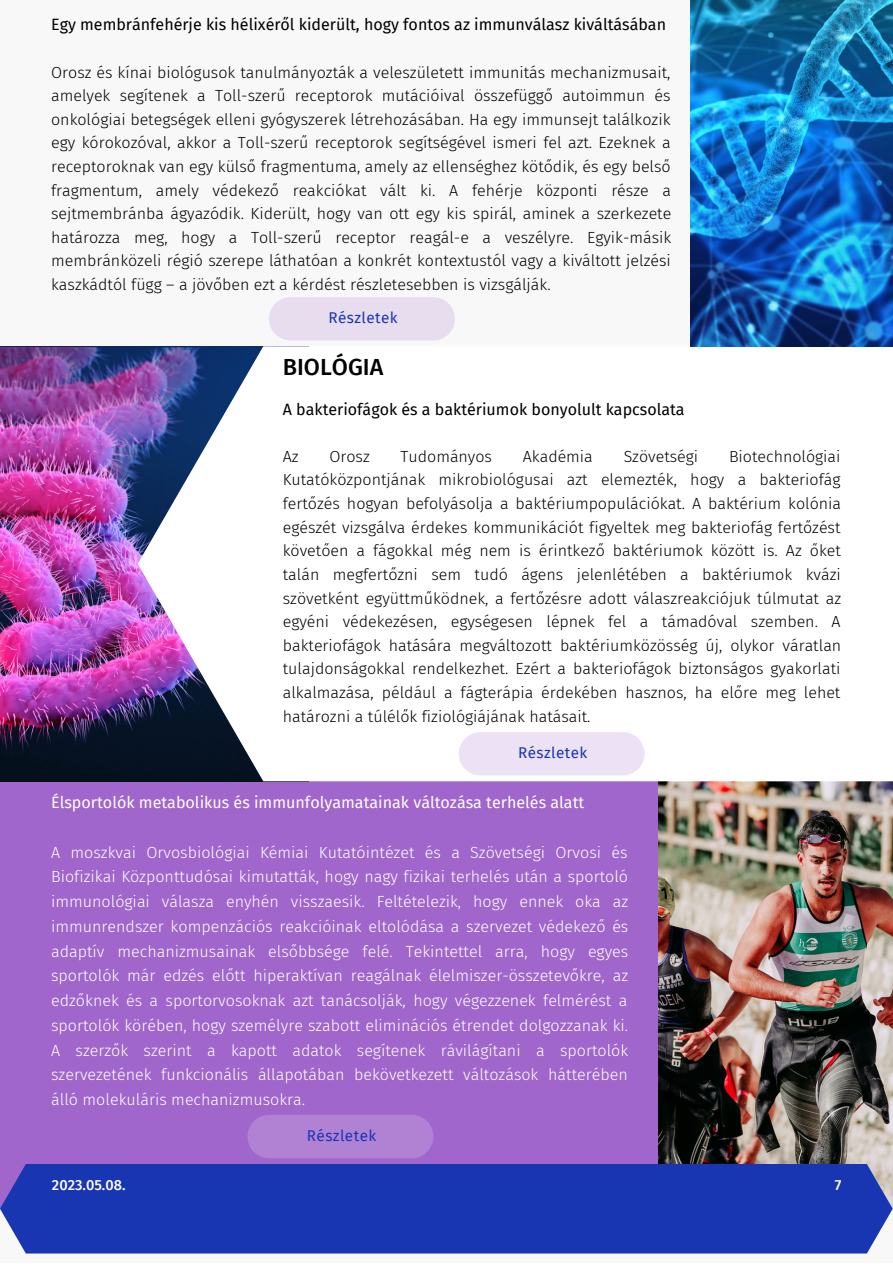
<style>
.page{position:relative;width:893px;height:1264px;background:#fff}
.page>*{position:absolute;margin:0;border:0;box-sizing:border-box;transform-origin:0 0}
.t1{font:500 23.25px "Fira Sans";color:#000}
.t2{font:300 16.05px/23.5px "Fira Sans";color:#000;text-align:justify}
.t3{font:300 16.05px/24.8px "Fira Sans";color:#fff;text-align:justify}
.t4{font:16.05px "Fira Sans";color:#000}
.t5{font:16.05px "Fira Sans";color:#fff}
.t6{font:15.3px "Fira Sans";letter-spacing:.03em;color:#1836b2}
.t7{font:500 14.55px "Fira Sans";color:#fff}
</style>
<div class="page">
<div style="left:0;top:0;width:892px;height:1262px;background:#f8f8f8"></div>
<div style="left:0;top:781px;width:892px;height:427px;background:#a066cb"></div>
<img style="left:658px;top:781px;width:234px;height:382px">
<img style="left:0;top:346px;width:138px;height:435px">
<div style="left:0;top:1163px;width:892px;height:90px;background:#1836b2"></div>
<svg style="left:138px;top:346px;width:754px;height:435px"></svg>
<div style="left:269px;top:297px;width:186px;height:43px;background:#e7ddef;border-radius:21px"></div>
<div style="left:458px;top:732px;width:186px;height:43px;background:#ede2f5;border-radius:21px"></div>
<div style="left:247px;top:1114px;width:186px;height:44px;background:#b182d4;border-radius:21px"></div>
<img style="left:690px;top:0;width:202px;height:346px">
<p class="t4" style="left:51px;top:15px;width:616px">Egy membránfehérje kis hélixéről kiderült, hogy fontos az immunválasz kiváltásában</p>
<p class="t2" style="left:51px;top:60px;width:621px">Orosz és kínai biológusok tanulmányozták a veleszületett immunitás mechanizmusait, amelyek segítenek a Toll-szerű receptorok mutációival összefüggő autoimmun és onkológiai betegségek elleni gyógyszerek létrehozásában. Ha egy immunsejt találkozik egy kórokozóval, akkor a Toll-szerű receptorok segítségével ismeri fel azt. Ezeknek a receptoroknak van egy külső fragmentuma, amely az ellenséghez kötődik, és egy belső fragmentum, amely védekező reakciókat vált ki. A fehérje központi része a sejtmembránba ágyazódik. Kiderült, hogy van ott egy kis spirál, aminek a szerkezete határozza meg, hogy a Toll-szerű receptor reagál-e a veszélyre. Egyik-másik membránközeli régió szerepe láthatóan a konkrét kontextustól vagy a kiváltott jelzési kaszkádtól függ – a jövőben ezt a kérdést részletesebben is vizsgálják.</p>
<p class="t6" style="left:328px;top:309px;width:71px">Részletek</p>
<p class="t1" style="left:283px;top:353px;width:102px">BIOLÓGIA</p>
<p class="t4" style="left:283px;top:399px;width:403px">A bakteriofágok és a baktériumok bonyolult kapcsolata</p>
<p class="t2" style="left:283px;top:444px;width:17px">Az</p>
<p class="t2" style="left:329px;top:444px;width:42px">Orosz</p>
<p class="t2" style="left:400px;top:444px;width:93px">Tudományos</p>
<p class="t2" style="left:523px;top:444px;width:71px">Akadémia</p>
<p class="t2" style="left:623px;top:444px;width:76px">Szövetségi</p>
<p class="t2" style="left:283px;top:444px;width:560px;text-indent:446px">Biotechnológiai Kutatóközpontjának mikrobiológusai azt elemezték, hogy a bakteriofág fertőzés hogyan befolyásolja a baktériumpopulációkat. A baktérium kolónia egészét vizsgálva érdekes kommunikációt figyeltek meg bakteriofág fertőzést követően a fágokkal még nem is érintkező baktériumok között is. Az őket talán megfertőzni sem tudó ágens jelenlétében a baktériumok kvázi szövetként együttműködnek, a fertőzésre adott válaszreakciójuk túlmutat az egyéni védekezésen, egységesen lépnek fel a támadóval szemben. A bakteriofágok hatására megváltozott baktériumközösség új, olykor váratlan tulajdonságokkal rendelkezhet. Ezért a bakteriofágok biztonságos gyakorlati alkalmazása, például a fágterápia érdekében hasznos, ha előre meg lehet határozni a túlélők fiziológiájának hatásait.</p>
<p class="t6" style="left:518px;top:743px;width:71px">Részletek</p>
<p class="t5" style="left:51px;top:793px;width:534px">Élsportolók metabolikus és immunfolyamatainak változása terhelés alatt</p>
<p class="t3" style="left:51px;top:839px;width:578px">A moszkvai Orvosbiológiai Kémiai Kutatóintézet és a Szövetségi Orvosi és Biofizikai Központtudósai kimutatták, hogy nagy fizikai terhelés után a sportoló immunológiai válasza enyhén visszaesik. Feltételezik, hogy ennek oka az immunrendszer kompenzációs reakcióinak eltolódása a szervezet védekező és adaptív mechanizmusainak elsőbbsége felé. Tekintettel arra, hogy egyes sportolók már edzés előtt hiperaktívan reagálnak élelmiszer-összetevőkre, az edzőknek és a sportorvosoknak azt tanácsolják, hogy végezzenek felmérést a sportolók körében, hogy személyre szabott eliminációs étrendet dolgozzanak ki.<br>A szerzők szerint a kapott adatok segítenek rávilágítani a sportolók szervezetének funkcionális állapotában bekövetkezett változások hátterében álló molekuláris mechanizmusokra.</p>
<p class="t6" style="left:307px;top:1126px;width:71px">Részletek</p>
<p class="t7" style="left:52px;top:1176px;width:75px">2023.05.08.</p>
<p class="t7" style="left:834px;top:1176px;width:8px">7</p>
</div>
